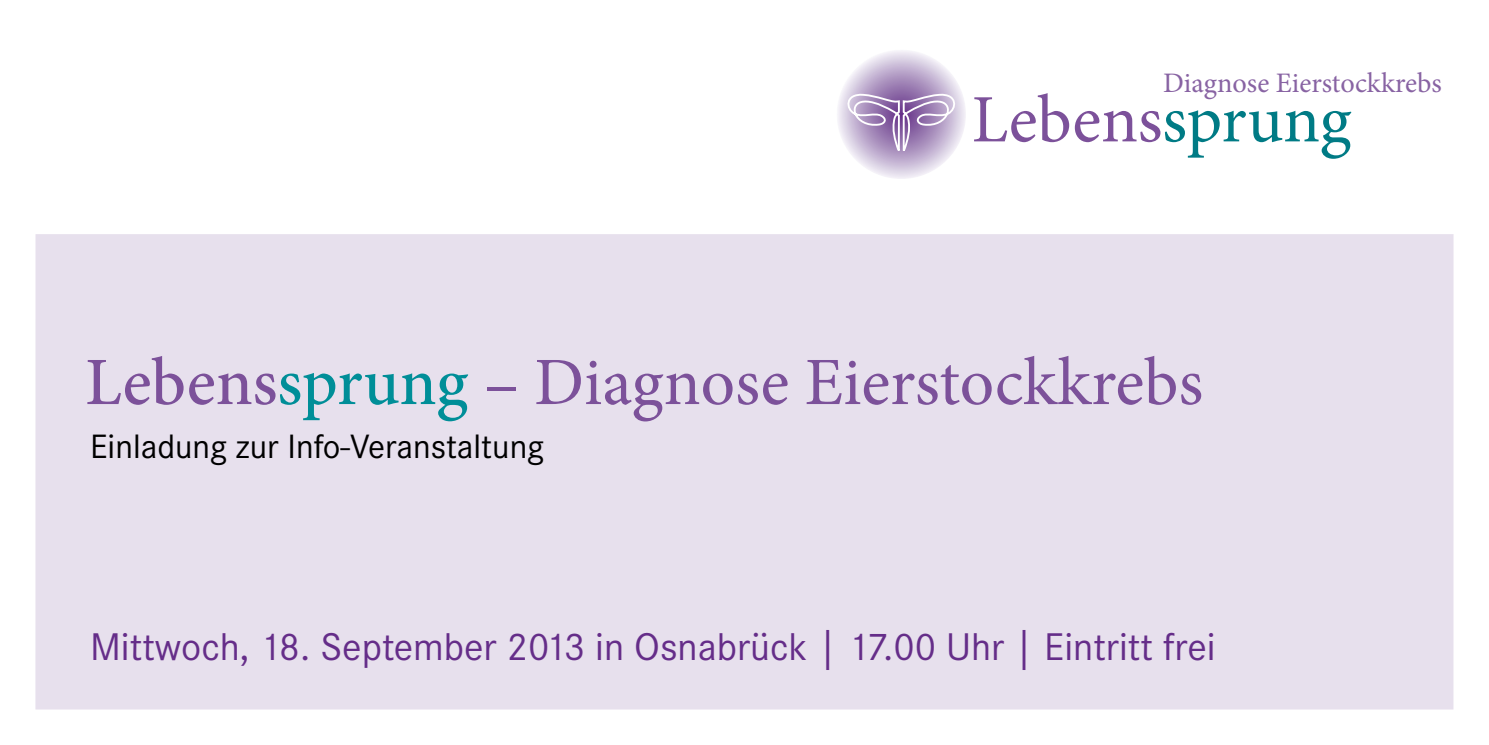
<style>
.page{position:relative;width:1489px;height:745px;background:#fff}
.page>*{position:absolute;margin:0;border:0;box-sizing:border-box;transform-origin:0 0}
.t1{font:67.75px "Minion Pro";color:#7c519a}
.t2{font:40px "Corporate S";color:#652d89}
.t3{font:35px "Corporate S";color:#000}
.t4{font:28.25px "Minion Pro";color:#8863a3}
.s1{color:#007b85}
.s2{font-weight:500}
.s3{font-weight:500;color:#008e98}
</style>
<div class="page">
<div style="left:35px;top:234px;width:1418px;height:475px;background:#e7e0ed"></div>
<svg style="left:836px;top:50px;width:129px;height:129px;background:#d4c9df"></svg>
<svg style="left:843px;top:90px;width:116px;height:67px;background:#baa6ca"></svg>
<p class="t4" style="left:1162px;top:64px;width:280px">Diagnose Eierstockkrebs</p>
<h1 class="t1" style="left:971px;top:74px;width:381px">Lebens<span class="s1">sprung</span></h1>
<h1 class="t1" style="left:85px;top:337px;width:1119px"><span class="s2">Lebens</span><span class="s3">sprung</span> – Diagnose Eierstockkrebs</h1>
<p class="t3" style="left:90px;top:426px;width:455px">Einladung zur Info-Veranstaltung</p>
<p class="t2" style="left:90px;top:624px;width:1127px">Mittwoch, 18. September 2013 in Osnabrück | 17.00 Uhr | Eintritt frei</p>
</div>
